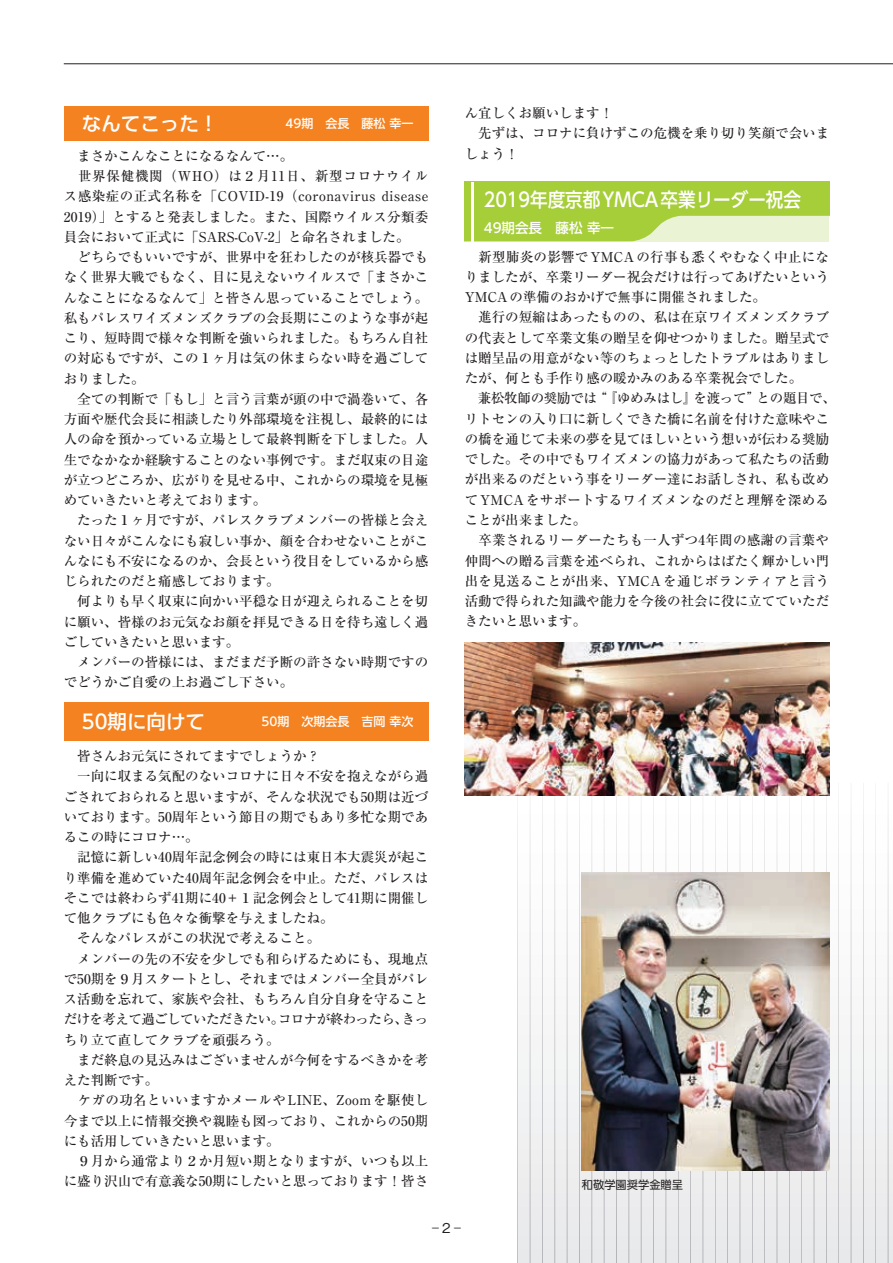
<style>
.page{position:relative;width:893px;height:1263px;background:#fff}
.page>*{position:absolute;margin:0;border:0;box-sizing:border-box;transform-origin:0 0}
.t1{font:500 19.5px "UD Shin Go Pr 6";color:#fff;scale:.9 1}
.t2{font:500 19.5px "UD Shin Go Pr 6";color:#fff}
.t3{font:500 13.5px/20.2px "Ryumin Pr 6";color:#231f20}
.t4{font:500 13.5px "UD Shin Go Pr 6";color:#fff}
.t5{font:500 13.5px "Gothic BBB Pr 6";color:#231f20}
.t6{font:500 12px "UD Shin Go Pr 6";color:#fff}
.t7{font:11.25px "UD Shin Go Pr 6";color:#231f20}
</style>
<div class="page">
<div style="left:518px;top:782px;width:375px;height:481px;background:#f4f5f5"></div>
<hr style="left:517px;top:782px;width:1px;height:481px;background:#b2b3b7">
<hr style="left:530px;top:782px;width:1px;height:481px;background:#b2b3b7">
<hr style="left:542px;top:782px;width:1px;height:481px;background:#b2b3b7">
<hr style="left:555px;top:782px;width:1px;height:481px;background:#b2b3b7">
<hr style="left:567px;top:782px;width:1px;height:481px;background:#b2b3b7">
<hr style="left:579px;top:782px;width:1px;height:481px;background:#b2b3b7">
<hr style="left:592px;top:782px;width:1px;height:481px;background:#b2b3b7">
<hr style="left:604px;top:782px;width:1px;height:481px;background:#b2b3b7">
<hr style="left:616px;top:782px;width:1px;height:481px;background:#b2b3b7">
<hr style="left:629px;top:782px;width:1px;height:481px;background:#b2b3b7">
<hr style="left:641px;top:782px;width:1px;height:481px;background:#b2b3b7">
<hr style="left:653px;top:782px;width:1px;height:481px;background:#b2b3b7">
<hr style="left:666px;top:782px;width:1px;height:481px;background:#b2b3b7">
<hr style="left:678px;top:782px;width:1px;height:481px;background:#b2b3b7">
<svg style="left:691px;top:795px;width:1px;height:468px"></svg>
<hr style="left:690px;top:782px;width:1px;height:481px;background:#b2b3b7">
<hr style="left:703px;top:782px;width:1px;height:481px;background:#b2b3b7">
<hr style="left:715px;top:782px;width:1px;height:481px;background:#b2b3b7">
<svg style="left:728px;top:796px;width:1px;height:467px"></svg>
<hr style="left:727px;top:782px;width:1px;height:481px;background:#b2b3b7">
<hr style="left:740px;top:782px;width:1px;height:481px;background:#b2b3b7">
<hr style="left:752px;top:782px;width:1px;height:481px;background:#b2b3b7">
<svg style="left:765px;top:795px;width:1px;height:468px"></svg>
<hr style="left:764px;top:782px;width:1px;height:481px;background:#b2b3b7">
<hr style="left:777px;top:782px;width:1px;height:481px;background:#b2b3b7">
<hr style="left:789px;top:782px;width:1px;height:481px;background:#b2b3b7">
<svg style="left:802px;top:795px;width:1px;height:468px"></svg>
<hr style="left:801px;top:782px;width:1px;height:481px;background:#b2b3b7">
<hr style="left:814px;top:782px;width:1px;height:481px;background:#b2b3b7">
<hr style="left:826px;top:782px;width:1px;height:481px;background:#b2b3b7">
<svg style="left:839px;top:782px;width:1px;height:481px"></svg>
<hr style="left:838px;top:782px;width:1px;height:481px;background:#b2b3b7">
<hr style="left:851px;top:782px;width:1px;height:481px;background:#b2b3b7">
<hr style="left:863px;top:782px;width:1px;height:481px;background:#b2b3b7">
<svg style="left:876px;top:782px;width:1px;height:481px"></svg>
<hr style="left:875px;top:782px;width:1px;height:481px;background:#b2b3b7">
<hr style="left:888px;top:782px;width:1px;height:481px;background:#b2b3b7">
<hr style="left:64px;top:64px;width:829px;height:1px;background:#231f20">
<div style="left:64px;top:106px;width:364px;height:34px;background:#f58220"></div>
<div style="left:64px;top:702px;width:364px;height:39px;background:#f58220"></div>
<svg style="left:465px;top:182px;width:364px;height:59px;background:#b4d559"></svg>
<hr style="left:471px;top:182px;width:2px;height:59px;background:#fff">
<img style="left:465px;top:643px;width:364px;height:152px">
<img style="left:582px;top:873px;width:247px;height:297px">
<h1 class="t2" style="left:82px;top:107px;width:138px">なんてこった！</h1>
<p class="t6" style="left:286px;top:114px;width:129px">49期　会長　藤松 幸一</p>
<p class="t3" style="left:64px;top:145px;width:366px">　まさかこんなことになるなんて…。<br>　世界保健機関（WHO）は２月11日、新型コロナウイルス感染症の正式名称を「COVID-19（coronavirus disease<br>2019）」とすると発表しました。また、国際ウイルス分類委員会において正式に「SARS-CoV-2」と命名されました。<br>　どちらでもいいですが、世界中を狂わしたのが核兵器でもなく世界大戦でもなく、目に見えないウイルスで「まさかこんなことになるなんて」と皆さん思っていることでしょう。私もパレスワイズメンズクラブの会長期にこのような事が起こり、短時間で様々な判断を強いられました。もちろん自社の対応もですが、この１ヶ月は気の休まらない時を過ごしておりました。<br>　全ての判断で「もし」と言う言葉が頭の中で渦巻いて、各方面や歴代会長に相談したり外部環境を注視し、最終的には人の命を預かっている立場として最終判断を下しました。人生でなかなか経験することのない事例です。まだ収束の目途が立つどころか、広がりを見せる中、これからの環境を見極めていきたいと考えております。<br>　たった１ヶ月ですが、パレスクラブメンバーの皆様と会えない日々がこんなにも寂しい事か、顔を合わせないことがこんなにも不安になるのか、会長という役目をしているから感じられたのだと痛感しております。<br>　何よりも早く収束に向かい平穏な日が迎えられることを切に願い、皆様のお元気なお顔を拝見できる日を待ち遠しく過ごしていきたいと思います。<br>　メンバーの皆様には、まだまだ予断の許さない時期ですのでどうかご自愛の上お過ごし下さい。</p>
<h1 class="t2" style="left:82px;top:706px;width:125px">50期に向けて</h1>
<p class="t6" style="left:262px;top:712px;width:153px">50期　次期会長　吉岡 幸次</p>
<p class="t3" style="left:64px;top:745px;width:366px">　皆さんお元気にされてますでしょうか？<br>　一向に収まる気配のないコロナに日々不安を抱えながら過ごされておられると思いますが、そんな状況でも50期は近づいております。50周年という節目の期でもあり多忙な期であるこの時にコロナ…。<br>　記憶に新しい40周年記念例会の時には東日本大震災が起こり準備を進めていた40周年記念例会を中止。ただ、パレスはそこでは終わらず41期に40＋１記念例会として41期に開催して他クラブにも色々な衝撃を与えましたね。<br>　そんなパレスがこの状況で考えること。<br>　メンバーの先の不安を少しでも和らげるためにも、現地点で50期を９月スタートとし、それまではメンバー全員がパレス活動を忘れて、家族や会社、もちろん自分自身を守ることだけを考えて過ごしていただきたい。コロナが終わったら、きっちり立て直してクラブを頑張ろう。<br>　まだ終息の見込みはございませんが今何をするべきかを考えた判断です。<br>　ケガの功名といいますかメールやLINE、Zoomを駆使し今まで以上に情報交換や親睦も図っており、これからの50期にも活用していきたいと思います。<br>　９月から通常より２か月短い期となりますが、いつも以上に盛り沢山で有意義な50期にしたいと思っております！皆さ</p>
<p class="t3" style="left:465px;top:102px;width:366px">ん宜しくお願いします！<br>　先ずは、コロナに負けずこの危機を乗り切り笑顔で会いましょう！</p>
<h1 class="t1" style="left:484px;top:184px;width:354px">2019年度京都YMCA卒業リーダー祝会</h1>
<p class="t4" style="left:484px;top:217px;width:132px">49期会長　藤松 幸一</p>
<p class="t3" style="left:465px;top:246px;width:373px">　新型肺炎の影響でYMCAの行事も悉くやむなく中止になりましたが、卒業リーダー祝会だけは行ってあげたいという<br>YMCAの準備のおかげで無事に開催されました。<br>　進行の短縮はあったものの、私は在京ワイズメンズクラブの代表として卒業文集の贈呈を仰せつかりました。贈呈式では贈呈品の用意がない等のちょっとしたトラブルはありましたが、何とも手作り感の暖かみのある卒業祝会でした。<br>　兼松牧師の奨励では“『ゆめみはし』を渡って”との題目で、リトセンの入り口に新しくできた橋に名前を付けた意味やこの橋を通じて未来の夢を見てほしいという想いが伝わる奨励でした。その中でもワイズメンの協力があって私たちの活動が出来るのだという事をリーダー達にお話しされ、私も改めてYMCAをサポートするワイズメンなのだと理解を深めることが出来ました。<br>　卒業されるリーダーたちも一人ずつ4年間の感謝の言葉や仲間への贈る言葉を述べられ、これからはばたく輝かしい門出を見送ることが出来、YMCAを通じボランティアと言う活動で得られた知識や能力を今後の社会に役に立てていただきたいと思います。</p>
<p class="t7" style="left:582px;top:1175px;width:103px">和敬学園奨学金贈呈</p>
<p class="t5" style="left:429px;top:1217px;width:37px">－2－</p>
</div>
